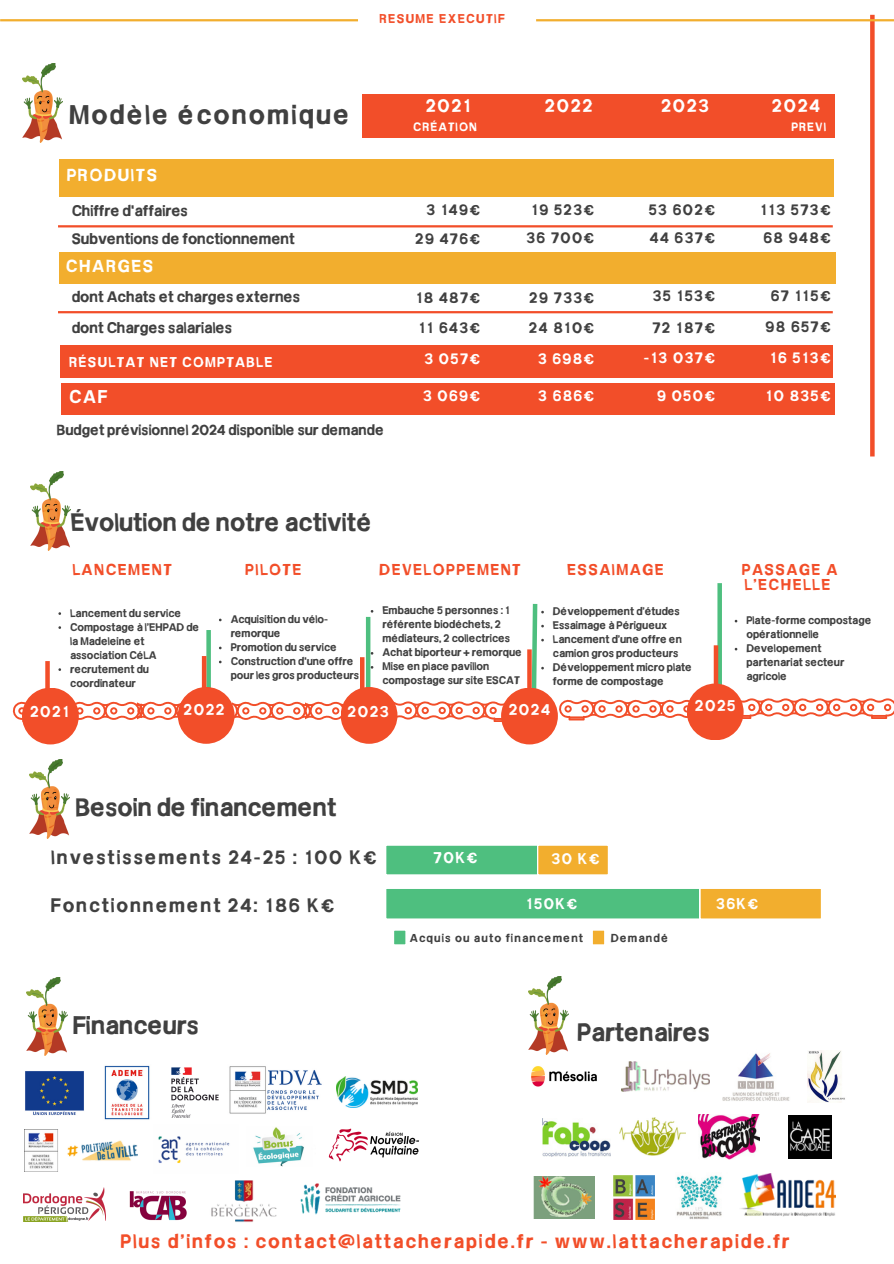
<style>
.page{position:relative;width:894px;height:1264px;background:#fff}
.page>*{position:absolute;margin:0;border:0;box-sizing:border-box;transform-origin:0 0}
.t1{font:700 25.65px "Frail Sans";letter-spacing:.08em;color:#404040}
.t2{font:700 24px "Frail Sans";color:#404040}
.t3{font:700 18.45px "Frail Sans";letter-spacing:.1em;color:#f24e29}
.t4{font:700 18.45px "Frail Sans";letter-spacing:.1em;color:#404040}
.t5{font:700 17.4px "Frail Sans";letter-spacing:.1em;color:#fff}
.t6{font:700 16.5px "Frail Sans";letter-spacing:.1em;color:#fff}
.t7{font:700 15px "Frail Sans";letter-spacing:.1em;color:#f24e29}
.t8{font:700 15px "Frail Sans";letter-spacing:.1em;color:#fff}
.t9{font:700 14.7px "Frail Sans";letter-spacing:.1em;color:#fff}
.t10{font:700 14.55px "Frail Sans";color:#404040}
.t11{font:700 14.55px "Frail Sans";letter-spacing:.1em;color:#fff}
.t12{font:700 13.95px "Frail Sans";color:#404040}
.t13{font:700 13.5px "Frail Sans";letter-spacing:.1em;color:#fff}
.t14{font:700 12.15px "Frail Sans";letter-spacing:.12em;color:#f24e29}
.t15{font:700 11.4px "Frail Sans";letter-spacing:.1em;color:#fff}
.t16{font:700 10.95px "Frail Sans";letter-spacing:.1em;color:#404040}
.t17{font:700 10.5px/14px "Frail Sans";color:#404040}
</style>
<div class="page">
<div style="left:60px;top:345px;width:772px;height:32px;background:#f24e29"></div>
<div style="left:362px;top:94px;width:472px;height:43px;background:#f24e29"></div>
<hr style="left:58px;top:311px;width:774px;height:2px;background:#f24e29">
<div style="left:59px;top:159px;width:775px;height:37px;background:#f2ae2e"></div>
<div style="left:59px;top:252px;width:775px;height:32px;background:#f2ae2e"></div>
<div style="left:61px;top:383px;width:773px;height:31px;background:#f24e29"></div>
<div style="left:206px;top:630px;width:5px;height:85px;background:#4ebf7f"></div>
<hr style="left:366px;top:617px;width:4px;height:104px;background:#4ebf7f">
<div style="left:45px;top:661px;width:5px;height:42px;background:#f24e29"></div>
<svg style="left:13px;top:701px;width:13px;height:21px"></svg>
<div style="left:22px;top:687px;width:57px;height:57px;background:#f24e29;border-radius:50%"></div>
<svg style="left:869px;top:15px;width:5px;height:441px;fill:#f24e29"></svg>
<img style="left:130px;top:1191px;width:57px;height:29px">
<img style="left:328px;top:1128px;width:91px;height:34px">
<img style="left:211px;top:1180px;width:66px;height:42px">
<img style="left:24px;top:1187px;width:82px;height:34px">
<img style="left:25px;top:1071px;width:59px;height:44px">
<hr style="left:202px;top:656px;width:4px;height:42px;background:#f24e29">
<hr style="left:360px;top:657px;width:4px;height:43px;background:#f24e29">
<svg style="left:527px;top:649px;width:2px;height:38px"></svg>
<hr style="left:0;top:19px;width:358px;height:2px;background:#f2ae2e">
<hr style="left:536px;top:19px;width:357px;height:2px;background:#f2ae2e">
<hr style="left:58px;top:225px;width:774px;height:2px;background:#f24e29">
<img style="left:22px;top:63px;width:41px;height:79px">
<img style="left:30px;top:471px;width:41px;height:79px">
<svg style="left:592px;top:930px;width:13px;height:15px"></svg>
<svg style="left:394px;top:930px;width:12px;height:15px"></svg>
<svg style="left:386px;top:889px;width:435px;height:30px;background:#7ebb6b"></svg>
<svg style="left:386px;top:845px;width:222px;height:30px;background:#88bd6e"></svg>
<img style="left:29px;top:759px;width:41px;height:79px">
<img style="left:27px;top:977px;width:40px;height:78px">
<img style="left:25px;top:1129px;width:113px;height:42px">
<img style="left:528px;top:976px;width:40px;height:78px">
<img style="left:613px;top:1175px;width:41px;height:43px">
<img style="left:534px;top:1176px;width:60px;height:42px">
<img style="left:676px;top:1175px;width:46px;height:44px">
<img style="left:531px;top:1066px;width:66px;height:21px">
<img style="left:621px;top:1061px;width:88px;height:30px">
<img style="left:619px;top:1117px;width:66px;height:38px">
<img style="left:542px;top:1118px;width:68px;height:38px">
<img style="left:807px;top:1050px;width:38px;height:52px">
<img style="left:698px;top:1114px;width:61px;height:45px">
<img style="left:788px;top:1115px;width:43px;height:43px">
<div style="left:340px;top:687px;width:57px;height:56px;background:#f24e29;border-radius:50%"></div>
<div style="left:501px;top:687px;width:56px;height:57px;background:#f24e29;border-radius:50%"></div>
<svg style="left:559px;top:698px;width:334px;height:22px"></svg>
<svg style="left:717px;top:583px;width:4px;height:101px"></svg>
<div style="left:713px;top:645px;width:5px;height:43px;background:#f24e29"></div>
<div style="left:686px;top:683px;width:57px;height:57px;background:#f24e29;border-radius:50%"></div>
<svg style="left:232px;top:701px;width:274px;height:21px"></svg>
<div style="left:178px;top:687px;width:56px;height:56px;background:#f24e29;border-radius:50%"></div>
<svg style="left:74px;top:701px;width:108px;height:21px"></svg>
<img style="left:171px;top:1067px;width:48px;height:51px">
<img style="left:229px;top:1066px;width:93px;height:48px">
<img style="left:158px;top:1136px;width:72px;height:27px">
<img style="left:253px;top:1127px;width:51px;height:39px">
<img style="left:104px;top:1065px;width:46px;height:54px">
<img style="left:300px;top:1183px;width:101px;height:32px">
<img style="left:336px;top:1076px;width:81px;height:31px">
<img style="left:722px;top:1053px;width:68px;height:48px">
<img style="left:740px;top:1173px;width:94px;height:44px">
<svg style="left:529px;top:603px;width:14px;height:88px"></svg>
<p class="t1" style="left:69px;top:105px;width:282px">Modèle économique</p>
<p class="t6" style="left:67px;top:169px;width:92px">PRODUITS</p>
<h4 class="t10" style="left:72px;top:205px;width:118px">Chiffre d'affaires</h4>
<p class="t10" style="left:72px;top:233px;width:225px">Subventions de fonctionnement</p>
<p class="t6" style="left:66px;top:259px;width:89px">CHARGES</p>
<p class="t14" style="left:379px;top:14px;width:127px">RESUME EXECUTIF</p>
<p class="t5" style="left:425px;top:99px;width:47px">2021</p>
<h4 class="t15" style="left:413px;top:122px;width:65px">CRÉATION</h4>
<h4 class="t5" style="left:544px;top:99px;width:49px">2022</h4>
<h4 class="t5" style="left:660px;top:99px;width:49px">2023</h4>
<h4 class="t5" style="left:771px;top:99px;width:50px">2024</h4>
<h4 class="t15" style="left:791px;top:122px;width:36px">PREVI</h4>
<p class="t10" style="left:426px;top:204px;width:55px">3 149€</p>
<p class="t10" style="left:531px;top:204px;width:64px">19 523€</p>
<p class="t10" style="left:648px;top:204px;width:68px">53 602€</p>
<p class="t10" style="left:760px;top:204px;width:72px">113 573€</p>
<p class="t10" style="left:415px;top:233px;width:66px">29 476€</p>
<p class="t10" style="left:763px;top:232px;width:69px">68 948€</p>
<p class="t10" style="left:526px;top:232px;width:69px">36 700€</p>
<p class="t10" style="left:649px;top:232px;width:67px">44 637€</p>
<p class="t10" style="left:72px;top:291px;width:230px">dont Achats et charges externes</p>
<p class="t10" style="left:72px;top:322px;width:162px">dont Charges salariales</p>
<p class="t13" style="left:69px;top:356px;width:205px">RÉSULTAT NET COMPTABLE</p>
<p class="t5" style="left:69px;top:390px;width:40px">CAF</p>
<p class="t12" style="left:57px;top:424px;width:328px">Budget prévisionnel 2024 disponible sur demande</p>
<p class="t2" style="left:70px;top:512px;width:303px">Évolution de notre activité</p>
<p class="t10" style="left:770px;top:290px;width:61px">67 115€</p>
<p class="t10" style="left:765px;top:321px;width:67px">98 657€</p>
<h1 class="t10" style="left:416px;top:292px;width:66px">18 487€</h1>
<h3 class="t10" style="left:529px;top:292px;width:66px">29 733€</h3>
<h4 class="t10" style="left:652px;top:290px;width:64px">35 153€</h4>
<h5 class="t10" style="left:419px;top:322px;width:63px">11 643€</h5>
<h3 class="t10" style="left:528px;top:322px;width:67px">24 810€</h3>
<h5 class="t10" style="left:652px;top:322px;width:64px">72 187€</h5>
<h5 class="t11" style="left:424px;top:352px;width:57px">3 057€</h5>
<p class="t11" style="left:643px;top:352px;width:73px">-13 037€</p>
<p class="t11" style="left:770px;top:352px;width:62px">16 513€</p>
<h1 class="t11" style="left:423px;top:390px;width:58px">3 069€</h1>
<p class="t11" style="left:538px;top:390px;width:57px">3 686€</p>
<p class="t11" style="left:656px;top:390px;width:59px">9 050€</p>
<p class="t11" style="left:765px;top:390px;width:66px">10 835€</p>
<p class="t11" style="left:538px;top:352px;width:58px">3 698€</p>
<p class="t7" style="left:72px;top:564px;width:101px">LANCEMENT</p>
<p class="t7" style="left:245px;top:564px;width:57px">PILOTE</p>
<p class="t7" style="left:379px;top:564px;width:143px">DEVELOPPEMENT</p>
<p class="t7" style="left:567px;top:564px;width:98px">ESSAIMAGE</p>
<p class="t7" style="left:741px;top:564px;width:97px">PASSAGE A</p>
<p class="t7" style="left:744px;top:579px;width:87px">L’ECHELLE</p>
<h1 class="t17" style="left:70px;top:607px;width:112px">Lancement du service</h1>
<p class="t17" style="left:70px;top:621px;width:130px">Compostage à l’EHPAD de la Madeleine et association CéLA</p>
<h4 class="t17" style="left:70px;top:663px;width:80px">recrutement du coordinateur</h4>
<p class="t17" style="left:230px;top:613px;width:99px">Acquisition du vélo&shy;remorque</p>
<p class="t17" style="left:230px;top:641px;width:108px">Promotion du service</p>
<p class="t17" style="left:230px;top:655px;width:130px">Construction d'une offre pour les gros producteurs</p>
<p class="t17" style="left:382px;top:604px;width:129px">Embauche 5 personnes : 1 référente biodéchets, 2 médiateurs, 2 collectrices</p>
<p class="t17" style="left:382px;top:646px;width:141px">Achat biporteur + remorque</p>
<p class="t17" style="left:382px;top:660px;width:139px">Mise en place pavillon compostage sur site ESCAT</p>
<p class="t17" style="left:553px;top:605px;width:128px">Développement d’études</p>
<p class="t17" style="left:553px;top:619px;width:116px">Essaimage à Périgueux</p>
<h6 class="t17" style="left:553px;top:633px;width:130px">Lancement d’une offre en camion gros producteurs</h6>
<p class="t17" style="left:553px;top:661px;width:140px">Développement micro plate forme de compostage</p>
<p class="t8" style="left:183px;top:704px;width:42px">2022</p>
<p class="t8" style="left:694px;top:700px;width:42px">2025</p>
<h5 class="t8" style="left:186px;top:703px;width:42px">2022</h5>
<p class="t8" style="left:30px;top:705px;width:40px">2021</p>
<p class="t8" style="left:347px;top:705px;width:43px">2023</p>
<p class="t8" style="left:508px;top:704px;width:43px">2024</p>
<h1 class="t17" style="left:746px;top:614px;width:126px">Plate-forme compostage opérationnelle</h1>
<p class="t17" style="left:746px;top:642px;width:99px">Developement partenariat secteur agricole</p>
<h5 class="t2" style="left:75px;top:798px;width:262px">Besoin de financement</h5>
<h5 class="t4" style="left:51px;top:850px;width:326px">Investissements 24-25 : 100 K€</h5>
<h5 class="t8" style="left:433px;top:851px;width:45px">70K€</h5>
<h2 class="t9" style="left:551px;top:853px;width:50px">30 K€</h2>
<h5 class="t4" style="left:51px;top:898px;width:285px">Fonctionnement 24: 186 K€</h5>
<p class="t9" style="left:526px;top:898px;width:53px">150K€</p>
<p class="t9" style="left:716px;top:898px;width:44px">36K€</p>
<p class="t16" style="left:410px;top:933px;width:175px">Acquis ou auto financement</p>
<p class="t16" style="left:610px;top:933px;width:59px">Demandé</p>
<p class="t2" style="left:73px;top:1015px;width:128px">Financeurs</p>
<p class="t2" style="left:577px;top:1022px;width:134px">Partenaires</p>
<p class="t3" style="left:120px;top:1234px;width:670px">Plus d’infos : contact@lattacherapide.fr - www.lattacherapide.fr</p>
</div>
